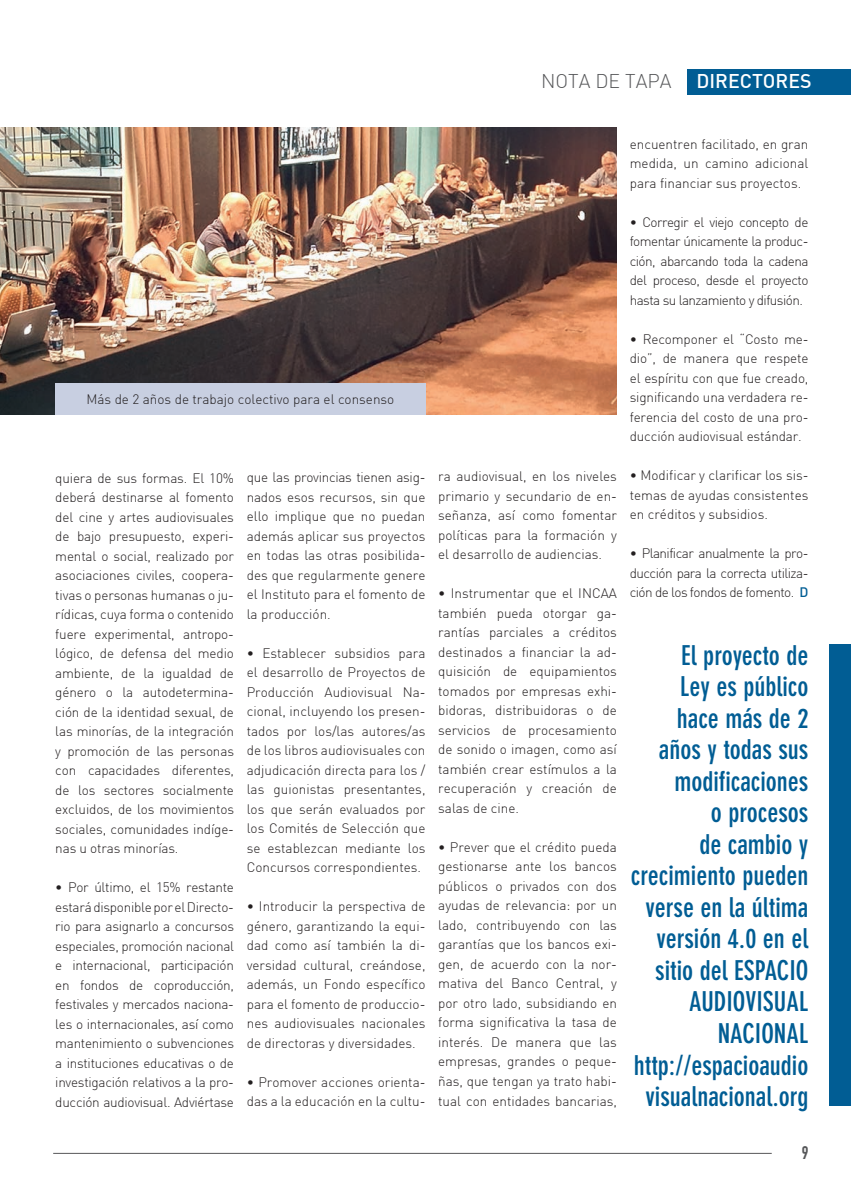
<style>
.page{position:relative;width:851px;height:1191px;background:#fff}
.page>*{position:absolute;margin:0;border:0;box-sizing:border-box;transform-origin:0 0}
.t1{font:700 condensed 27px/31.5px "DIN Neuzeit Grotesk Std";color:#015d94;text-align:right}
.t2{font:300 19.5px "DIN";color:#57585a}
.t3{font:500 19.5px "DIN";color:#fff}
.t4{font:18px "DIN Engschrift Std";color:#57585a}
.t5{font:300 13.5px/19.5px "DIN";color:#231f20;text-align:justify}
.s1{font-weight:500;color:#015d94}
</style>
<div class="page">
<hr style="left:53px;top:1153px;width:718px;height:1px;background:#57585a">
<div style="left:687px;top:69px;width:163px;height:26px;background:#015d94"></div>
<img style="left:0;top:128px;width:617px;height:287px">
<div style="left:55px;top:383px;width:370px;height:32px;background:#c8cfe1"></div>
<div style="left:829px;top:644px;width:21px;height:462px;background:#015d94"></div>
<p class="t2" style="left:541px;top:69px;width:132px">NOTA DE TAPA</p>
<p class="t3" style="left:696px;top:69px;width:117px">DIRECTORES</p>
<p class="t5" style="left:86px;top:389px;width:309px">Más de 2 años de trabajo colectivo para el consenso</p>
<p class="t5" style="left:55px;top:468px;width:180px">quiera de sus formas. El 10% deberá destinarse al fomento del cine y artes audiovisuales de bajo presupuesto, experi&shy;mental o social, realizado por asociaciones civiles, coopera&shy;tivas o personas humanas o ju&shy;rídicas, cuya forma o contenido fuere experimental, antropo&shy;lógico, de defensa del medio ambiente, de la igualdad de género o la autodetermina&shy;ción de la identidad sexual, de las minorías, de la integración y promoción de las personas con capacidades diferentes, de los sectores socialmente excluidos, de los movimientos sociales, comunidades indíge&shy;nas u otras minorías.</p>
<p class="t5" style="left:55px;top:877px;width:180px">• Por último, el 15% restante estará disponible por el Directo&shy;rio para asignarlo a concursos especiales, promoción nacional e internacional, participación en fondos de coproducción, festivales y mercados naciona&shy;les o internacionales, así como mantenimiento o subvenciones a instituciones educativas o de investigación relativos a la pro&shy;ducción audiovisual. Adviértase</p>
<p class="t5" style="left:247px;top:467px;width:180px">que las provincias tienen asig&shy;nados esos recursos, sin que ello implique que no puedan además aplicar sus proyectos en todas las otras posibilida&shy;des que regularmente genere el Instituto para el fomento de la producción.</p>
<p class="t5" style="left:247px;top:643px;width:180px">• Establecer subsidios para el desarrollo de Proyectos de Producción Audiovisual Na&shy;cional, incluyendo los presen&shy;tados por los/las autores/as de los libros audiovisuales con adjudicación directa para los / las guionistas presentantes, los que serán evaluados por los Comités de Selección que se establezcan mediante los Concursos correspondientes.</p>
<p class="t5" style="left:247px;top:896px;width:180px">• Introducir la perspectiva de género, garantizando la equi&shy;dad como así también la di&shy;versidad cultural, creándose, además, un Fondo específico para el fomento de produccio&shy;nes audiovisuales nacionales de directoras y diversidades.</p>
<p class="t5" style="left:247px;top:1071px;width:180px">• Promover acciones orienta&shy;das a la educación en la cultu-</p>
<p class="t5" style="left:438px;top:466px;width:180px">ra audiovisual, en los niveles primario y secundario de en&shy;señanza, así como fomentar políticas para la formación y el desarrollo de audiencias.</p>
<p class="t5" style="left:438px;top:583px;width:180px">• Instrumentar que el INCAA también pueda otorgar ga&shy;rantías parciales a créditos destinados a financiar la ad&shy;quisición de equipamientos tomados por empresas exhi&shy;bidoras, distribuidoras o de servicios de procesamiento de sonido o imagen, como así también crear estímulos a la recuperación y creación de salas de cine.</p>
<p class="t5" style="left:438px;top:837px;width:180px">• Prever que el crédito pueda gestionarse ante los bancos públicos o privados con dos ayudas de relevancia: por un lado, contribuyendo con las garantías que los bancos exi&shy;gen, de acuerdo con la nor&shy;mativa del Banco Central, y por otro lado, subsidiando en forma significativa la tasa de interés. De manera que las empresas, grandes o peque&shy;ñas, que tengan ya trato habi&shy;tual con entidades bancarias,</p>
<p class="t5" style="left:629px;top:134px;width:180px">encuentren facilitado, en gran medida, un camino adicional para financiar sus proyectos.</p>
<p class="t5" style="left:629px;top:212px;width:180px">• Corregir el viejo concepto de fomentar únicamente la produc&shy;ción, abarcando toda la cadena del proceso, desde el proyecto hasta su lanzamiento y difusión.</p>
<p class="t5" style="left:629px;top:329px;width:180px">• Recomponer el “Costo me&shy;dio”, de manera que respete el espíritu con que fue creado, significando una verdadera re&shy;ferencia del costo de una pro&shy;ducción audiovisual estándar.</p>
<p class="t5" style="left:629px;top:465px;width:180px">• Modificar y clarificar los sis&shy;temas de ayudas consistentes en créditos y subsidios.</p>
<p class="t5" style="left:629px;top:543px;width:180px">• Planificar anualmente la pro&shy;ducción para la correcta utiliza&shy;ción de los fondos de fomento. <span class="s1">D</span></p>
<p class="t1" style="left:630px;top:640px;width:179px">El proyecto de<br>Ley es público<br>hace más de 2 años y todas sus modificaciones<br>o procesos<br>de cambio y crecimiento pueden verse en la última versión 4.0 en el sitio del ESPACIO</p>
<p class="t1" style="left:689px;top:986px;width:121px">AUDIOVISUAL<br>NACIONAL</p>
<p class="t1" style="left:633px;top:1049px;width:176px">http://espacioaudio</p>
<p class="t1" style="left:645px;top:1081px;width:164px">visualnacional.org</p>
<h3 class="t4" style="left:801px;top:1141px;width:8px">9</h3>
</div>
